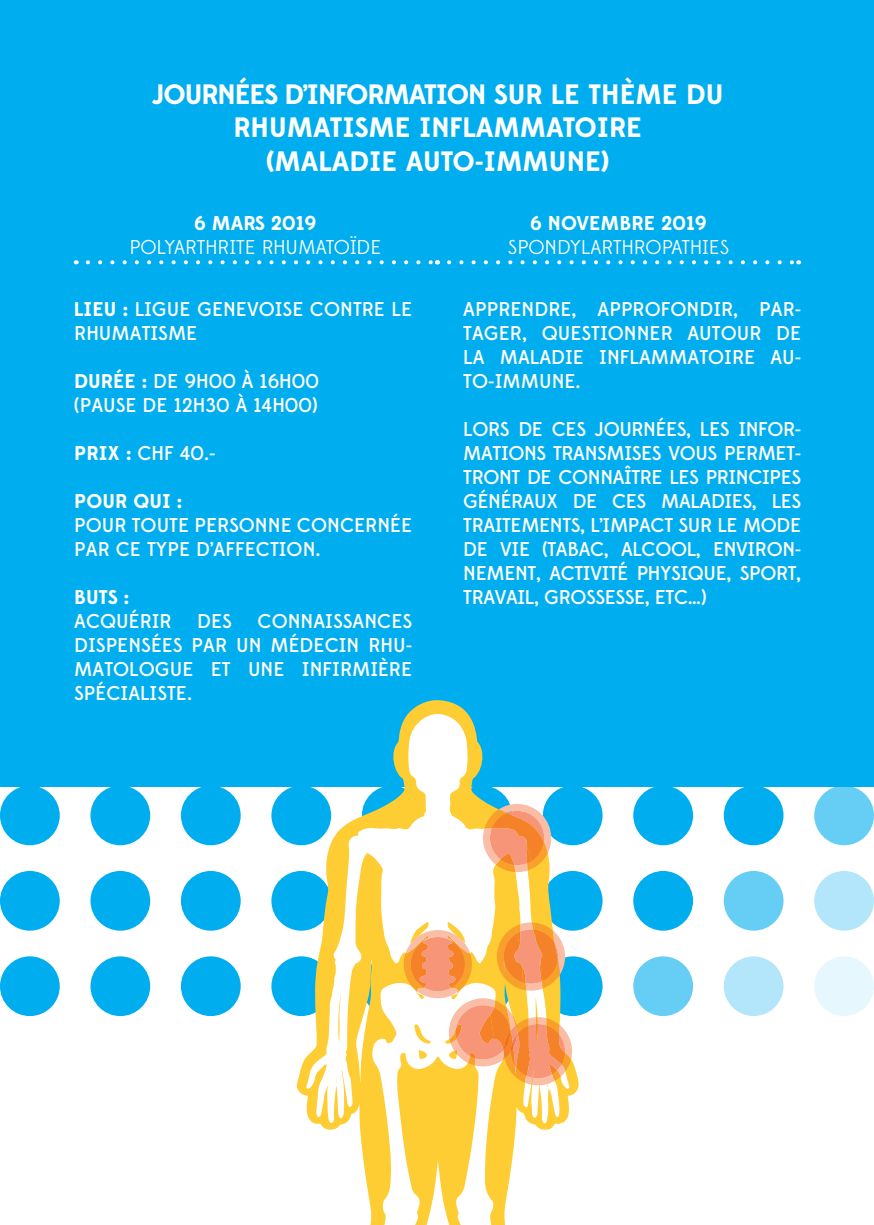
<style>
.page{position:relative;width:874px;height:1225px;background:#fff}
.page>*{position:absolute;margin:0;border:0;box-sizing:border-box;transform-origin:0 0}
.t1{font:700 28px "Edmondsans";color:#fff}
.t2{font:700 28px "Edmondsans";letter-spacing:-.04em;color:#fff}
.t3{font:500 20px/24px "Edmondsans";color:#fff;text-align:justify}
.t4{font:20px "Edmondsans";color:#fff}
.t5{font:700 20px "Edmondsans";color:#fff}
.s1{font-weight:700}
</style>
<div class="page">
<div style="left:0;top:785px;width:60px;height:60px;background:#00aeef;border-radius:50%"></div>
<div style="left:90px;top:785px;width:60px;height:60px;background:#00aeef;border-radius:50%"></div>
<div style="left:181px;top:785px;width:59px;height:60px;background:#00aeef;border-radius:50%"></div>
<div style="left:271px;top:785px;width:60px;height:60px;background:#00aeef;border-radius:50%"></div>
<div style="left:542px;top:785px;width:60px;height:60px;background:#00aeef;border-radius:50%"></div>
<div style="left:633px;top:785px;width:59px;height:60px;background:#00aeef;border-radius:50%"></div>
<div style="left:723px;top:785px;width:60px;height:60px;background:#00aeef;border-radius:50%"></div>
<div style="left:813px;top:785px;width:60px;height:60px;background:#66cef5;border-radius:50%"></div>
<div style="left:0;top:871px;width:60px;height:59px;background:#00aeef;border-radius:50%"></div>
<div style="left:90px;top:871px;width:60px;height:59px;background:#00aeef;border-radius:50%"></div>
<div style="left:181px;top:871px;width:59px;height:59px;background:#00aeef;border-radius:50%"></div>
<div style="left:271px;top:871px;width:60px;height:59px;background:#00aeef;border-radius:50%"></div>
<div style="left:542px;top:871px;width:60px;height:59px;background:#00aeef;border-radius:50%"></div>
<div style="left:633px;top:871px;width:59px;height:59px;background:#00aeef;border-radius:50%"></div>
<div style="left:723px;top:871px;width:60px;height:59px;background:#66cef5;border-radius:50%"></div>
<div style="left:813px;top:871px;width:60px;height:59px;background:#b3e6fa;border-radius:50%"></div>
<div style="left:0;top:956px;width:60px;height:60px;background:#00aeef;border-radius:50%"></div>
<div style="left:90px;top:956px;width:60px;height:60px;background:#00aeef;border-radius:50%"></div>
<div style="left:181px;top:956px;width:59px;height:60px;background:#00aeef;border-radius:50%"></div>
<div style="left:271px;top:956px;width:60px;height:60px;background:#00aeef;border-radius:50%"></div>
<div style="left:542px;top:956px;width:60px;height:60px;background:#00aeef;border-radius:50%"></div>
<div style="left:633px;top:956px;width:59px;height:60px;background:#66cef5;border-radius:50%"></div>
<div style="left:723px;top:956px;width:60px;height:60px;background:#b3e6fa;border-radius:50%"></div>
<div style="left:813px;top:956px;width:60px;height:60px;background:#e6f7fd;border-radius:50%"></div>
<div style="left:0;top:0;width:873px;height:786px;background:#00aeef"></div>
<svg style="left:88px;top:260px;width:343px;height:4px"></svg>
<svg style="left:449px;top:260px;width:342px;height:4px"></svg>
<svg style="left:296px;top:700px;width:283px;height:396px"></svg>
<svg style="left:306px;top:713px;width:263px;height:512px"></svg>
<svg style="left:482px;top:804px;width:69px;height:68px;background:#eda971"></svg>
<svg style="left:403px;top:922px;width:168px;height:163px"></svg>
<p class="t2" style="left:152px;top:77px;width:573px">JOURNÉES D’INFORMATION SUR LE THÈME DU</p>
<p class="t1" style="left:233px;top:110px;width:410px">RHUMATISME INFLAMMATOIRE</p>
<p class="t1" style="left:266px;top:144px;width:344px">(MALADIE AUTO-IMMUNE)</p>
<p class="t5" style="left:194px;top:211px;width:124px">6 MARS 2019</p>
<p class="t4" style="left:129px;top:236px;width:253px">POLYARTHRITE RHUMATOÏDE</p>
<p class="t3" style="left:74px;top:298px;width:339px"><span class="s1">LIEU :</span> LIGUE GENEVOISE CONTRE LE<br>RHUMATISME</p>
<p class="t3" style="left:74px;top:370px;width:246px"><span class="s1">DURÉE :</span> DE 9H00 À 16H00</p>
<p class="t3" style="left:74px;top:394px;width:245px">(PAUSE DE 12H30 À 14H00)</p>
<p class="t3" style="left:74px;top:442px;width:143px"><span class="s1">PRIX :</span> CHF 40.-</p>
<p class="t5" style="left:74px;top:489px;width:109px">POUR QUI :</p>
<p class="t3" style="left:74px;top:514px;width:339px">POUR TOUTE PERSONNE CONCERNÉE<br>PAR CE TYPE D’AFFECTION.</p>
<p class="t5" style="left:74px;top:585px;width:56px">BUTS :</p>
<p class="t3" style="left:74px;top:610px;width:99px">ACQUÉRIR</p>
<p class="t3" style="left:197px;top:610px;width:36px">DES</p>
<p class="t3" style="left:74px;top:610px;width:339px;text-indent:183px">CONNAISSANCES DISPENSÉES PAR UN MÉDECIN RHU-MATOLOGUE ET UNE INFIRMIÈRE SPÉCIALISTE.</p>
<p class="t5" style="left:530px;top:211px;width:178px">6 NOVEMBRE 2019</p>
<p class="t4" style="left:507px;top:236px;width:223px">SPONDYLARTHROPATHIES</p>
<p class="t3" style="left:463px;top:298px;width:339px">APPRENDRE, APPROFONDIR, PAR-TAGER, QUESTIONNER AUTOUR DE LA MALADIE INFLAMMATOIRE AU-TO-IMMUNE.</p>
<p class="t3" style="left:463px;top:418px;width:339px">LORS DE CES JOURNÉES, LES INFOR-MATIONS TRANSMISES VOUS PERMET-TRONT DE CONNAÎTRE LES PRINCIPES GÉNÉRAUX DE CES MALADIES, LES TRAITEMENTS, L’IMPACT SUR LE MODE DE VIE (TABAC, ALCOOL, ENVIRON-NEMENT, ACTIVITÉ PHYSIQUE, SPORT, TRAVAIL, GROSSESSE, ETC…)</p>
</div>
